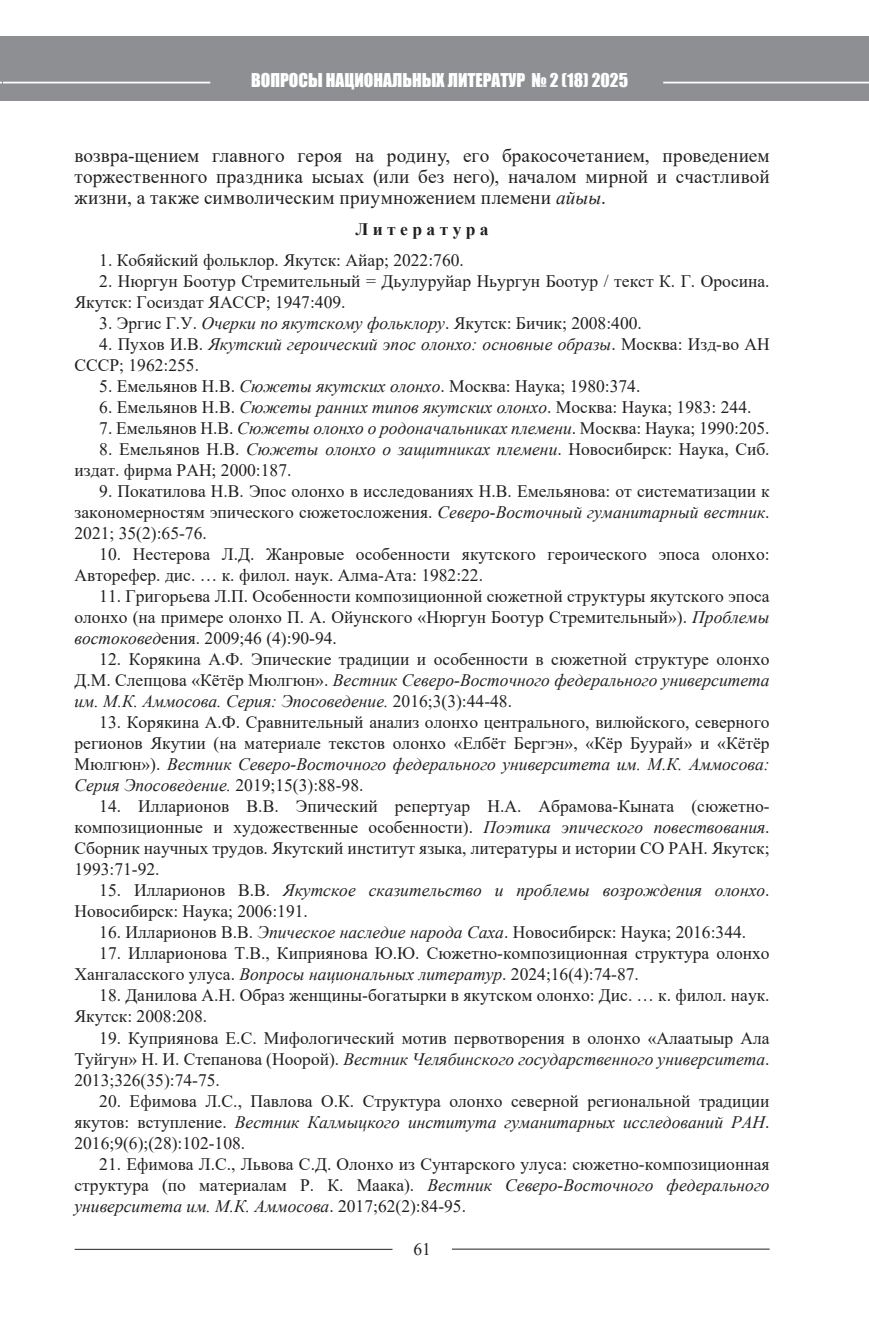
<style>
.page{position:relative;width:869px;height:1340px;background:#fff}
.page>*{position:absolute;margin:0;border:0;box-sizing:border-box;transform-origin:0 0}
.t1{font:19.25px/21px "Times New Roman";letter-spacing:.005em;color:#231f20;text-align:justify}
.t2{font:17.5px/21px "Times New Roman";color:#231f20;text-align:justify}
.t3{font:italic 17.5px/21px "Times New Roman";color:#231f20}
.t4{font:17.5px "Impact";color:#fff}
.t5{font:700 17.5px "Times New Roman";color:#231f20}
.s1{font-style:italic}
.s2{font-style:normal}
</style>
<div class="page">
<div style="left:1px;top:36px;width:867px;height:64px;background:#8d8f92"></div>
<hr style="left:1px;top:82px;width:209px;height:1px;background:#fff">
<hr style="left:663px;top:82px;width:205px;height:1px;background:#fff">
<hr style="left:0;top:36px;width:2px;height:64px;background:#8d8f92">
<hr style="left:75px;top:1248px;width:317px;height:1px;background:#231f20">
<hr style="left:451px;top:1248px;width:318px;height:1px;background:#231f20">
<p class="t4" style="left:251px;top:66px;width:378px">ВОПРОСЫ НАЦИОНАЛЬНЫХ ЛИТЕРАТУР № 2 (18) 2025</p>
<p class="t1" style="left:74px;top:145px;width:696px">возвра-щением главного героя на родину, его бракосочетанием, проведением торжественного праздника ысыах (или без него), началом мирной и счастливой жизни, а также символическим приумножением племени <span class="s1">айыы</span>.</p>
<p class="t5" style="left:355px;top:217px;width:135px">Л и т е р а т у р а</p>
<p class="t2" style="left:99px;top:249px;width:366px">1. Кобяйский фольклор. Якутск: Айар; 2022:760.</p>
<p class="t2" style="left:74px;top:270px;width:696px;text-indent:25px">2. Нюргун Боотур Стремительный = Дьулуруйар Ньургун Боотур / текст К. Г. Оросина.<br>Якутск: Госиздат ЯАССР; 1947:409.</p>
<p class="t2" style="left:99px;top:312px;width:544px">3. Эргис Г.У. <span class="s1">Очерки по якутскому фольклору</span>. Якутск: Бичик; 2008:400.</p>
<p class="t3" style="left:74px;top:333px;width:696px;text-indent:25px"><span class="s2">4. Пухов И.В.</span> Якутский героический эпос олонхо: основные образы<span class="s2">. Москва: Изд-во АН<br>СССР; 1962:255.</span></p>
<p class="t2" style="left:99px;top:375px;width:542px">5. Емельянов Н.В. <span class="s1">Сюжеты якутских олонхо</span>. Москва: Наука; 1980:374.</p>
<p class="t2" style="left:99px;top:396px;width:653px">6. Емельянов Н.В. <span class="s1">Сюжеты ранних типов якутских олонхо</span>. Москва: Наука; 1983: 244.</p>
<p class="t2" style="left:99px;top:417px;width:671px">7. Емельянов Н.В. <span class="s1">Сюжеты олонхо о родоначальниках племени</span>. Москва: Наука; 1990:205.</p>
<p class="t2" style="left:74px;top:438px;width:696px;text-indent:25px">8. Емельянов Н.В. <span class="s1">Сюжеты олонхо о защитниках племени</span>. Новосибирск: Наука, Сиб. издат. фирма РАН; 2000:187.</p>
<p class="t2" style="left:74px;top:480px;width:696px;text-indent:25px">9. Покатилова Н.В. Эпос олонхо в исследованиях Н.В. Емельянова: от систематизации к закономерностям эпического сюжетосложения. <span class="s1">Северо-Восточный гуманитарный вестник</span>.<br>2021; 35(2):65-76.</p>
<p class="t2" style="left:74px;top:543px;width:696px;text-indent:25px">10. Нестерова Л.Д. Жанровые особенности якутского героического эпоса олонхо:<br>Авторефер. дис. … к. филол. наук. Алма-Ата: 1982:22.</p>
<p class="t2" style="left:74px;top:585px;width:696px;text-indent:25px">11. Григорьева Л.П. Особенности композиционной сюжетной структуры якутского эпоса олонхо (на примере олонхо П. А. Ойунского «Нюргун Боотур Стремительный»). <span class="s1">Проблемы востоковед</span>ения. 2009;46 (4):90-94.</p>
<p class="t2" style="left:74px;top:648px;width:696px;text-indent:25px">12. Корякина А.Ф. Эпические традиции и особенности в сюжетной структуре олонхо Д.М. Слепцова «Кётёр Мюлгюн». <span class="s1">Вестник Северо-Восточного федерального университета им. М.К. Аммосова. Серия: Эпосоведение.</span> 2016;3(3):44-48.</p>
<p class="t2" style="left:74px;top:711px;width:696px;text-indent:25px">13. Корякина А.Ф. Сравнительный анализ олонхо центрального, вилюйского, северного регионов Якутии (на материале текстов олонхо «Елбёт Бергэн», «Кёр Буурай» и «Кётёр Мюлгюн»). <span class="s1">Вестник Северо-Восточного федерального университета им. М.К. Аммосова:<br>Серия Эпосоведение.</span> 2019;15(3):88-98.</p>
<p class="t2" style="left:74px;top:795px;width:696px;text-indent:25px">14. Илларионов В.В. Эпический репертуар Н.А. Абрамова-Кыната (сюжетно&shy;композиционные и художественные особенности). <span class="s1">Поэтика эпического повествования</span>.<br>Сборник научных трудов. Якутский институт языка, литературы и истории СО РАН. Якутск; 1993:71-92.</p>
<p class="t3" style="left:74px;top:879px;width:696px;text-indent:25px"><span class="s2">15. Илларионов В.В.</span> Якутское сказительство и проблемы возрождения олонхо<span class="s2">.<br>Новосибирск: Наука; 2006:191.</span></p>
<p class="t2" style="left:99px;top:921px;width:648px">16. Илларионов В.В. <span class="s1">Эпическое наследие народа Саха</span>. Новосибирск: Наука; 2016:344.</p>
<p class="t2" style="left:74px;top:942px;width:696px;text-indent:25px">17. Илларионова Т.В., Киприянова Ю.Ю. Сюжетно-композиционная структура олонхо<br>Хангаласского улуса. <span class="s1">Вопросы национальных литератур</span>. 2024;16(4):74-87.</p>
<p class="t2" style="left:74px;top:984px;width:696px;text-indent:25px">18. Данилова А.Н. Образ женщины-богатырки в якутском олонхо: Дис. … к. филол. наук.<br>Якутск: 2008:208.</p>
<p class="t2" style="left:74px;top:1026px;width:696px;text-indent:25px">19. Куприянова Е.С. Мифологический мотив первотворения в олонхо «Алаатыыр Ала Туйгун» Н. И. Степанова (Ноорой). <span class="s1">Вестник Челябинского государственного университета</span>.<br>2013;326(35):74-75.</p>
<p class="t2" style="left:74px;top:1089px;width:696px;text-indent:25px">20. Ефимова Л.С., Павлова О.К. Структура олонхо северной региональной традиции якутов: вступление. <span class="s1">Вестник Калмыцкого института гуманитарных исследований РАН</span>.<br>2016;9(6);(28):102-108.</p>
<p class="t2" style="left:74px;top:1152px;width:696px;text-indent:25px">21. Ефимова Л.С., Львова С.Д. Олонхо из Сунтарского улуса: сюжетно-композиционная структура (по материалам Р. К. Маака). <span class="s1">Вестник Северо-Восточного федерального университета им. М.К. Аммосова</span>. 2017;62(2):84-95.</p>
<p class="t2" style="left:413px;top:1238px;width:19px">61</p>
</div>
